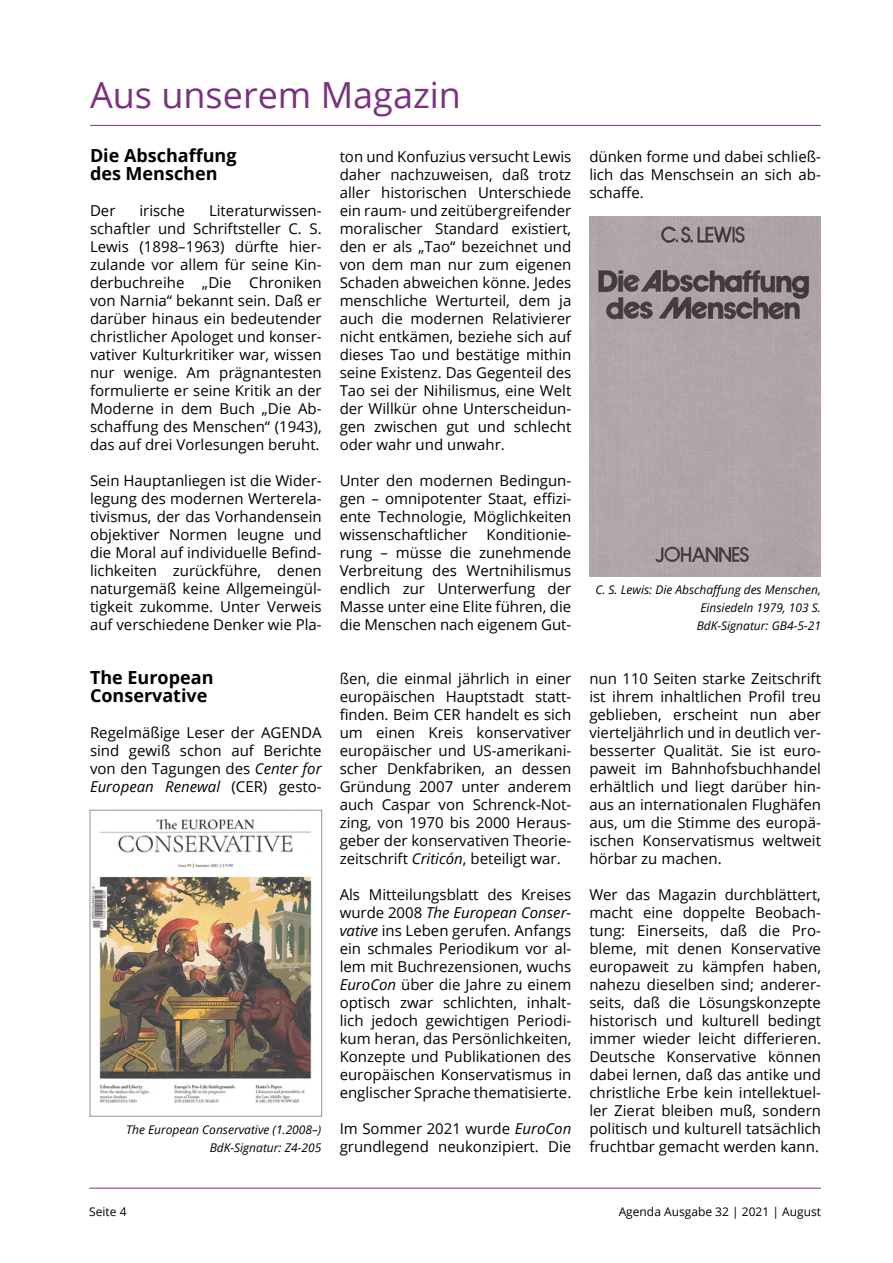
<style>
.page{position:relative;width:893px;height:1263px;background:#fff}
.page>*{position:absolute;margin:0;border:0;box-sizing:border-box;transform-origin:0 0}
.t1{font:36px "Open Sans";color:#7a317f}
.t2{font:700 18px/18px "Open Sans";color:#000}
.t3{font:15px/18px "Open Sans";color:#000;text-align:justify}
.t4{font:italic 12px/18px "Open Sans";color:#000;text-align:right}
.t5{font:12px "Open Sans";color:#000}
.s1{font-style:italic}
</style>
<div class="page">
<hr style="left:89px;top:1188px;width:732px;height:1px;background:#7a317f">
<hr style="left:90px;top:125px;width:731px;height:1px;background:#7a317f">
<img style="left:92px;top:818px;width:220px;height:286px">
<div style="left:90px;top:810px;width:232px;height:306px;border:1px solid #949698"></div>
<img style="left:589px;top:216px;width:232px;height:360px">
<h1 class="t1" style="left:90px;top:70px;width:373px">Aus unserem Magazin</h1>
<p class="t2" style="left:90px;top:146px;width:148px">Die Abschaffung des Menschen</p>
<p class="t3" style="left:90px;top:201px;width:27px">Der</p>
<p class="t3" style="left:139px;top:201px;width:47px">irische</p>
<p class="t3" style="left:340px;top:147px;width:233px">ton und Konfuzius versucht Lewis daher nachzuweisen, daß trotz aller historischen Unterschiede ein raum- und zeitübergreifender moralischer Standard existiert, den er als „Tao“ bezeichnet und von dem man nur zum eigenen Schaden abweichen könne. Jedes menschliche Werturteil, dem ja auch die modernen Relativierer nicht entkämen, beziehe sich auf dieses Tao und bestätige mithin seine Existenz. Das Gegenteil des Tao sei der Nihilismus, eine Welt der Willkür ohne Unterscheidun&shy;gen zwischen gut und schlecht oder wahr und unwahr.</p>
<p class="t3" style="left:340px;top:471px;width:233px">Unter den modernen Bedingun&shy;gen – omnipotenter Staat, effizi&shy;ente Technologie, Möglichkeiten wissenschaftlicher Konditionie&shy;rung – müsse die zunehmende Verbreitung des Wertnihilismus endlich zur Unterwerfung der Masse unter eine Elite führen, die die Menschen nach eigenem Gut-</p>
<p class="t3" style="left:90px;top:201px;width:233px;text-indent:119px">Literaturwissen&shy;schaftler und Schriftsteller C. S.<br>Lewis (1898–1963) dürfte hier&shy;zulande vor allem für seine Kin&shy;derbuchreihe „Die Chroniken von Narnia“ bekannt sein. Daß er darüber hinaus ein bedeutender christlicher Apologet und konser&shy;vativer Kulturkritiker war, wissen nur wenige. Am prägnantesten formulierte er seine Kritik an der Moderne in dem Buch „Die Ab&shy;schaffung des Menschen“ (1943), das auf drei Vorlesungen beruht.</p>
<p class="t3" style="left:90px;top:471px;width:233px">Sein Hauptanliegen ist die Wider&shy;legung des modernen Werterela&shy;tivismus, der das Vorhandensein objektiver Normen leugne und die Moral auf individuelle Befind&shy;lichkeiten zurückführe, denen naturgemäß keine Allgemeingül&shy;tigkeit zukomme. Unter Verweis auf verschiedene Denker wie Pla-</p>
<p class="t2" style="left:90px;top:668px;width:125px">The European<br>Conservative</p>
<p class="t3" style="left:90px;top:723px;width:233px">Regelmäßige Leser der AGENDA sind gewiß schon auf Berichte von den Tagungen des <span class="s1">Center for European Renewal</span> (CER) gesto-</p>
<p class="t4" style="left:126px;top:1120px;width:197px">The European Conservative (1.2008–)<br>BdK-Signatur: Z4-205</p>
<p class="t3" style="left:340px;top:669px;width:233px">ßen, die einmal jährlich in einer europäischen Hauptstadt statt&shy;finden. Beim CER handelt es sich um einen Kreis konservativer europäischer und US-amerikani&shy;scher Denkfabriken, an dessen Gründung 2007 unter anderem auch Caspar von Schrenck-Not&shy;zing, von 1970 bis 2000 Heraus&shy;geber der konservativen Theorie&shy;zeitschrift <span class="s1">Criticón</span>, beteiligt war.</p>
<p class="t3" style="left:340px;top:885px;width:233px">Als Mitteilungsblatt des Kreises wurde 2008 <span class="s1">The European Conser&shy;vative</span> ins Leben gerufen. Anfangs ein schmales Periodikum vor al&shy;lem mit Buchrezensionen, wuchs <span class="s1">EuroCon</span> über die Jahre zu einem optisch zwar schlichten, inhalt&shy;lich jedoch gewichtigen Periodi&shy;kum heran, das Persönlichkeiten, Konzepte und Publikationen des europäischen Konservatismus in englischer Sprache thematisierte.</p>
<p class="t3" style="left:340px;top:1119px;width:233px">Im Sommer 2021 wurde <span class="s1">EuroCon </span>grundlegend neukonzipiert. Die</p>
<p class="t3" style="left:589px;top:147px;width:233px">dünken forme und dabei schließ&shy;lich das Menschsein an sich ab&shy;schaffe.</p>
<p class="t4" style="left:595px;top:580px;width:227px">C. S. Lewis: Die Abschaffung des Menschen,<br>Einsiedeln 1979, 103 S.<br>BdK-Signatur: GB4-5-21</p>
<p class="t3" style="left:589px;top:669px;width:233px">nun 110 Seiten starke Zeitschrift ist ihrem inhaltlichen Profil treu geblieben, erscheint nun aber vierteljährlich und in deutlich ver&shy;besserter Qualität. Sie ist euro&shy;paweit im Bahnhofsbuchhandel erhältlich und liegt darüber hin&shy;aus an internationalen Flughäfen aus, um die Stimme des europä&shy;ischen Konservatismus weltweit hörbar zu machen.</p>
<p class="t3" style="left:589px;top:885px;width:233px">Wer das Magazin durchblättert, macht eine doppelte Beobach&shy;tung: Einerseits, daß die Pro&shy;bleme, mit denen Konservative europaweit zu kämpfen haben, nahezu dieselben sind; anderer&shy;seits, daß die Lösungskonzepte historisch und kulturell bedingt immer wieder leicht differieren.<br>Deutsche Konservative können dabei lernen, daß das antike und christliche Erbe kein intellektuel&shy;ler Zierat bleiben muß, sondern politisch und kulturell tatsächlich fruchtbar gemacht werden kann.</p>
<p class="t5" style="left:89px;top:1203px;width:39px">Seite 4</p>
<p class="t5" style="left:619px;top:1203px;width:204px">Agenda Ausgabe 32 | 2021 | August</p>
</div>
